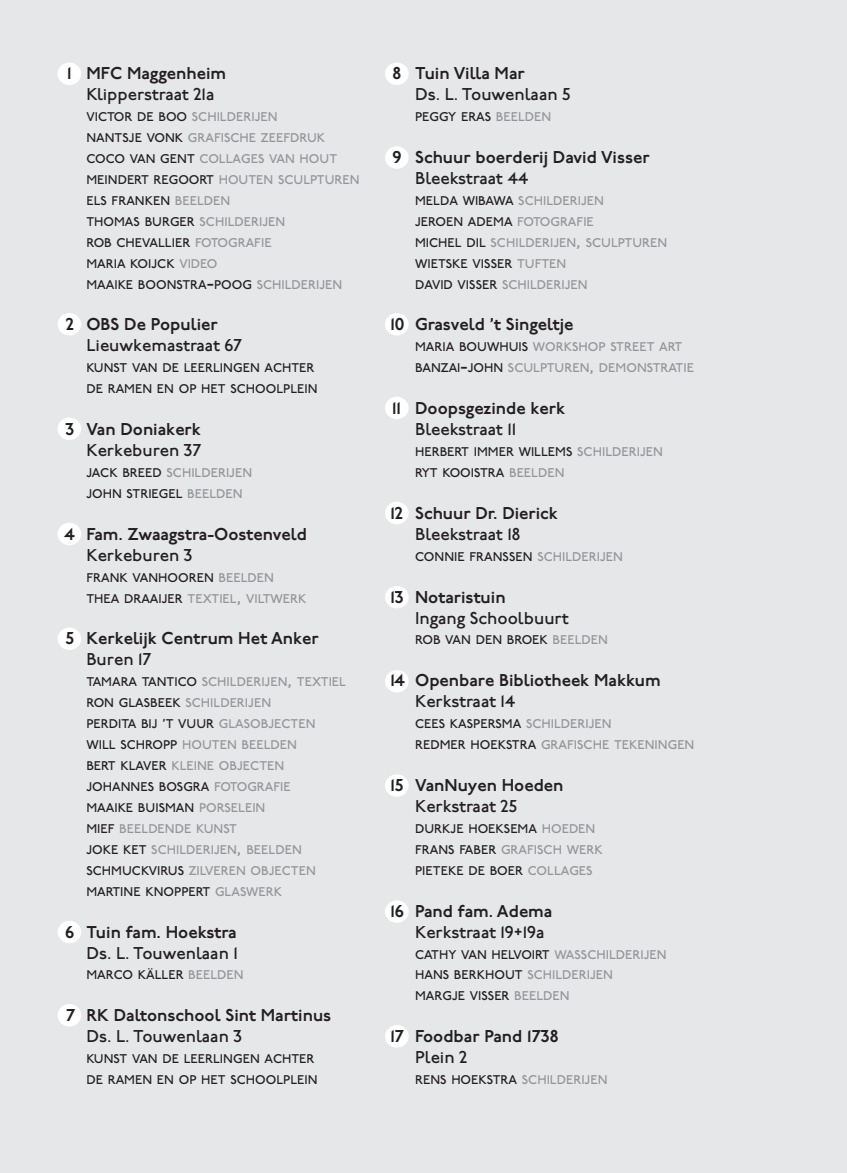
<style>
.page{position:relative;width:847px;height:1173px;background:#fff}
.page>*{position:absolute;margin:0;border:0;box-sizing:border-box;transform-origin:0 0}
.t1{font:600 17.1px/20.9px "P22 Underground";color:#231f20}
.t2{font:500 17.1px/20.9px "P22 Underground";color:#231f20}
.t3{font:500 12.6px "P22 Underground";color:#231f20}
.t4{font:500 12.6px "P22 Underground";color:#939598}
.s1{color:#231f20}
.s2{color:#939598}
.s3{font-size:18px}
.s4{font-weight:500}
.s5{font-size:13.05px}
.s6{font-size:18px;color:#231f20}
.s7{font-weight:600}
</style>
<div class="page">
<div style="left:0;top:0;width:846px;height:1172px;background:#e6e7e9"></div>
<p class="t1" style="left:67px;top:63px;width:160px">1 MFC Maggenheim</p>
<p class="t2" style="left:86px;top:84px;width:129px">Klipperstraat 21a</p>
<p class="t4" style="left:86px;top:110px;width:193px"><span class="s1">VICTOR DE BOO</span> SCHILDERIJEN</p>
<p class="t4" style="left:86px;top:131px;width:240px"><span class="s1">NANTSJE VONK</span> GRAFISCHE ZEEFDRUK</p>
<p class="t4" style="left:86px;top:152px;width:252px"><span class="s1">COCO VAN GENT</span> COLLAGES VAN HOUT</p>
<p class="t4" style="left:86px;top:172px;width:275px"><span class="s1">MEINDERT REGOORT</span> HOUTEN SCULPTUREN</p>
<p class="t3" style="left:86px;top:193px;width:145px">ELS FRANKEN <span class="s2">BEELDEN</span></p>
<p class="t3" style="left:86px;top:214px;width:200px">THOMAS BURGER <span class="s2">SCHILDERIJEN</span></p>
<p class="t3" style="left:86px;top:235px;width:187px">ROB CHEVALLIER <span class="s2">FOTOGRAFIE</span></p>
<p class="t3" style="left:86px;top:256px;width:132px">MARIA KOIJCK <span class="s2">VIDEO</span></p>
<p class="t3" style="left:86px;top:277px;width:257px">MAAIKE BOONSTRA<span class="s3">-</span>POOG <span class="s2">SCHILDERIJEN</span></p>
<p class="t1" style="left:66px;top:315px;width:153px">2 OBS De Populier</p>
<p class="t2" style="left:86px;top:336px;width:157px">Lieuwkemastraat 67</p>
<p class="t3" style="left:86px;top:361px;width:230px">KUNST VAN DE LEERLINGEN ACHTER</p>
<p class="t3" style="left:86px;top:382px;width:233px">DE RAMEN EN OP HET SCHOOLPLEIN</p>
<p class="t1" style="left:65px;top:419px;width:137px">3 Van Doniakerk</p>
<p class="t2" style="left:86px;top:440px;width:116px">Kerkeburen 37</p>
<p class="t4" style="left:86px;top:465px;width:167px"><span class="s1">JACK BREED</span> SCHILDERIJEN</p>
<p class="t3" style="left:86px;top:486px;width:158px">JOHN STRIEGEL <span class="s2">BEELDEN</span></p>
<p class="t1" style="left:86px;top:524px;width:222px;text-indent:-23px">4 Fam. Zwaagstra-Oostenveld<br><span class="s4">Kerkeburen 3</span></p>
<p class="t3" style="left:86px;top:570px;width:189px">FRANK VANHOOREN <span class="s2">BEELDEN</span></p>
<p class="t4" style="left:86px;top:591px;width:221px"><span class="s1">THEA DRAAIJER</span> TEXTIEL<span class="s3">,</span> VILTWERK</p>
<p class="t1" style="left:65px;top:628px;width:255px">5 Kerkelijk Centrum Het Anker</p>
<p class="t2" style="left:86px;top:649px;width:66px">Buren 17</p>
<p class="t4" style="left:86px;top:675px;width:261px"><span class="s1">TAMARA TANTICO</span> SCHILDERIJEN<span class="s3">,</span> TEXTIEL</p>
<p class="t4" style="left:86px;top:696px;width:186px"><span class="s1">RON GLASBEEK</span> SCHILDERIJEN</p>
<p class="t3" style="left:86px;top:717px;width:231px">PERDITA BIJ <span class="s5">’</span>T VUUR <span class="s2">GLASOBJECTEN</span></p>
<p class="t4" style="left:86px;top:737px;width:212px"><span class="s1">WILL SCHROPP</span> HOUTEN BEELDEN</p>
<p class="t4" style="left:86px;top:758px;width:199px"><span class="s1">BERT KLAVER</span> KLEINE OBJECTEN</p>
<p class="t3" style="left:86px;top:779px;width:206px">JOHANNES BOSGRA <span class="s2">FOTOGRAFIE</span></p>
<p class="t3" style="left:86px;top:800px;width:180px">MAAIKE BUISMAN <span class="s2">PORSELEIN</span></p>
<p class="t4" style="left:86px;top:821px;width:152px"><span class="s1">MIEF</span> BEELDENDE KUNST</p>
<p class="t4" style="left:86px;top:842px;width:217px"><span class="s1">JOKE KET</span> SCHILDERIJEN<span class="s3">,</span> BEELDEN</p>
<p class="t4" style="left:86px;top:863px;width:231px"><span class="s1">SCHMUCKVIRUS</span> ZILVEREN OBJECTEN</p>
<p class="t3" style="left:86px;top:884px;width:197px">MARTINE KNOPPERT <span class="s2">GLASWERK</span></p>
<p class="t1" style="left:65px;top:921px;width:173px">6 Tuin fam. Hoekstra</p>
<p class="t2" style="left:86px;top:942px;width:153px">Ds. L. Touwenlaan 1</p>
<p class="t3" style="left:86px;top:968px;width:159px">MARCO KÄLLER <span class="s2">BEELDEN</span></p>
<p class="t1" style="left:86px;top:1005px;width:246px;text-indent:-20px">7 RK Daltonschool Sint Martinus<br><span class="s4">Ds. L. Touwenlaan 3</span></p>
<p class="t3" style="left:86px;top:1051px;width:230px">KUNST VAN DE LEERLINGEN ACHTER</p>
<p class="t3" style="left:86px;top:1072px;width:233px">DE RAMEN EN OP HET SCHOOLPLEIN</p>
<p class="t1" style="left:392px;top:63px;width:134px">8 Tuin Villa Mar</p>
<p class="t2" style="left:415px;top:84px;width:157px">Ds. L. Touwenlaan 5</p>
<p class="t3" style="left:415px;top:110px;width:138px">PEGGY ERAS <span class="s2">BEELDEN</span></p>
<p class="t1" style="left:392px;top:147px;width:259px">9 Schuur boerderij David Visser</p>
<p class="t2" style="left:415px;top:168px;width:115px">Bleekstraat 44</p>
<p class="t4" style="left:415px;top:193px;width:190px"><span class="s1">MELDA WIBAWA</span> SCHILDERIJEN</p>
<p class="t3" style="left:415px;top:214px;width:180px">JEROEN ADEMA <span class="s2">FOTOGRAFIE</span></p>
<p class="t4" style="left:415px;top:235px;width:253px"><span class="s1">MICHEL DIL</span> SCHILDERIJEN<span class="s3">,</span> SCULPTUREN</p>
<p class="t3" style="left:415px;top:256px;width:153px">WIETSKE VISSER <span class="s2">TUFTEN</span></p>
<p class="t4" style="left:415px;top:277px;width:174px"><span class="s1">DAVID VISSER</span> SCHILDERIJEN</p>
<p class="t1" style="left:390px;top:315px;width:185px">10 Grasveld ’t Singeltje</p>
<p class="t4" style="left:415px;top:340px;width:268px"><span class="s1">MARIA BOUWHUIS</span> WORKSHOP STREET ART</p>
<p class="t4" style="left:415px;top:361px;width:280px"><span class="s1">BANZAI</span><span class="s6">-</span><span class="s1">JOHN</span> SCULPTUREN<span class="s3">,</span> DEMONSTRATIE</p>
<p class="t1" style="left:392px;top:398px;width:174px">11 Doopsgezinde kerk</p>
<p class="t2" style="left:415px;top:419px;width:103px">Bleekstraat 11</p>
<p class="t3" style="left:415px;top:444px;width:249px">HERBERT IMMER WILLEMS <span class="s2">SCHILDERIJEN</span></p>
<p class="t3" style="left:415px;top:465px;width:151px">RYT KOOISTRA <span class="s2">BEELDEN</span></p>
<p class="t1" style="left:390px;top:503px;width:169px">12 Schuur Dr. Dierick</p>
<p class="t2" style="left:415px;top:524px;width:107px">Bleekstraat 18</p>
<p class="t3" style="left:415px;top:549px;width:209px">CONNIE FRANSSEN <span class="s2">SCHILDERIJEN</span></p>
<p class="t2" style="left:415px;top:587px;width:155px;text-indent:-25px"><span class="s7">13 Notaristuin<br></span>Ingang Schoolbuurt</p>
<p class="t3" style="left:415px;top:633px;width:194px">ROB VAN DEN BROEK <span class="s2">BEELDEN</span></p>
<p class="t1" style="left:390px;top:670px;width:272px">14 Openbare Bibliotheek Makkum</p>
<p class="t2" style="left:415px;top:691px;width:102px">Kerkstraat 14</p>
<p class="t3" style="left:415px;top:717px;width:198px">CEES KASPERSMA <span class="s2">SCHILDERIJEN</span></p>
<p class="t4" style="left:415px;top:737px;width:281px"><span class="s1">REDMER HOEKSTRA</span> GRAFISCHE TEKENINGEN</p>
<p class="t1" style="left:390px;top:775px;width:175px">15 VanNuyen Hoeden</p>
<p class="t2" style="left:415px;top:796px;width:103px">Kerkstraat 25</p>
<p class="t3" style="left:415px;top:821px;width:182px">DURKJE HOEKSEMA <span class="s2">HOEDEN</span></p>
<p class="t4" style="left:415px;top:842px;width:189px"><span class="s1">FRANS FABER</span> GRAFISCH WERK</p>
<p class="t3" style="left:415px;top:863px;width:179px">PIETEKE DE BOER <span class="s2">COLLAGES</span></p>
<p class="t1" style="left:390px;top:900px;width:163px">16 Pand fam. Adema</p>
<p class="t2" style="left:415px;top:921px;width:131px">Kerkstraat 19+19a</p>
<p class="t3" style="left:415px;top:947px;width:253px">CATHY VAN HELVOIRT <span class="s2">WASSCHILDERIJEN</span></p>
<p class="t3" style="left:415px;top:968px;width:199px">HANS BERKHOUT <span class="s2">SCHILDERIJEN</span></p>
<p class="t3" style="left:415px;top:989px;width:156px">MARGJE VISSER <span class="s2">BEELDEN</span></p>
<p class="t1" style="left:390px;top:1026px;width:170px">17 Foodbar Pand 1738</p>
<p class="t2" style="left:415px;top:1047px;width:54px">Plein 2</p>
<p class="t3" style="left:415px;top:1072px;width:194px">RENS HOEKSTRA <span class="s2">SCHILDERIJEN</span></p>
</div>
